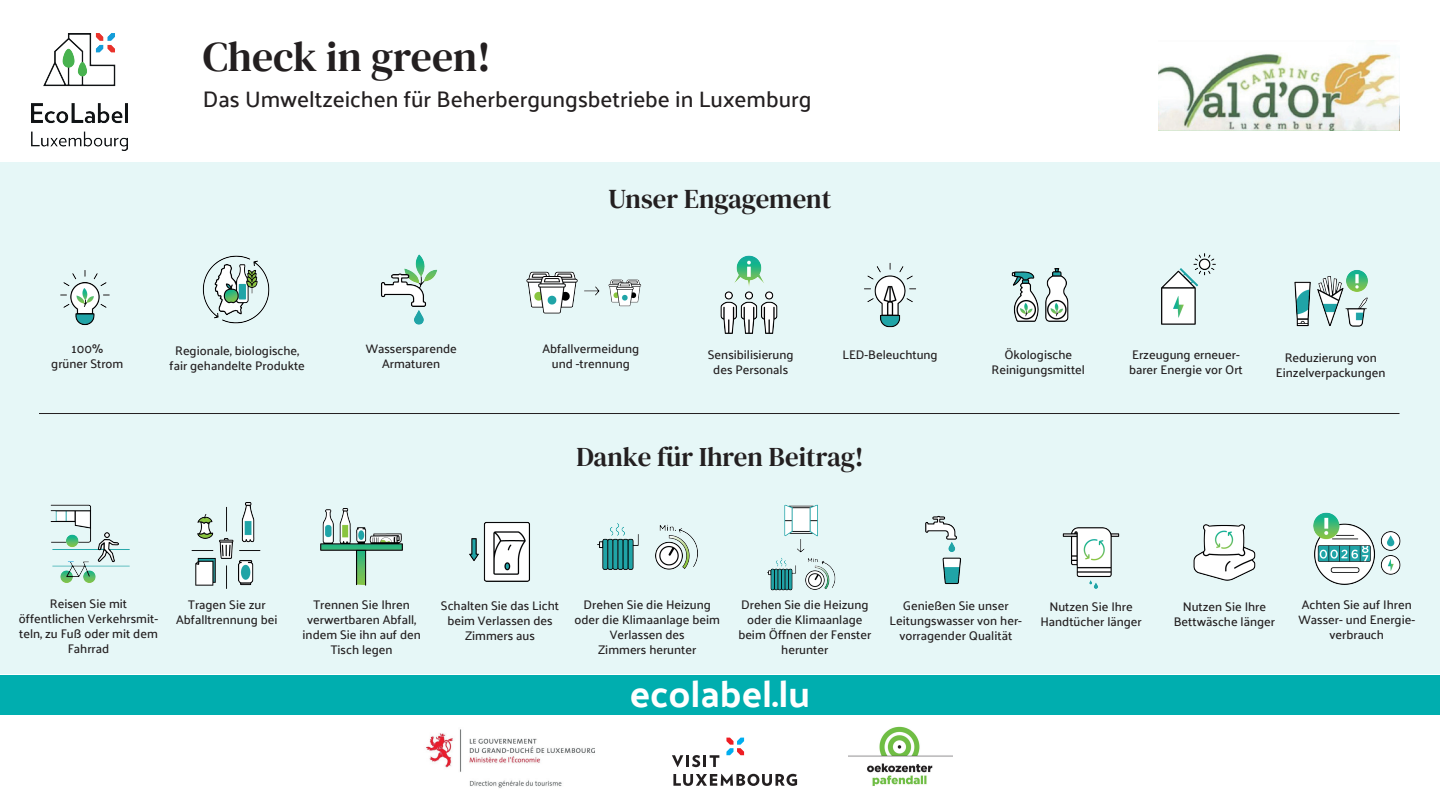
<style>
.page{position:relative;width:1440px;height:810px;background:#fff}
.page>*{position:absolute;margin:0;border:0;box-sizing:border-box;transform-origin:0 0}
.t1{font:42px "DM Serif Text";color:#231f20}
.t2{font:700 37.5px "Palanquin";color:#fff}
.t3{font:27px "DM Serif Text";color:#231f20}
.t4{font:500 22.5px "Palanquin";color:#231f20}
.t5{font:500 12.45px/15px "Palanquin";color:#231f20;text-align:center}
</style>
<div class="page">
<div style="left:0;top:162px;width:1440px;height:512px;background:#e6f7f7"></div>
<img style="left:31px;top:34px;width:97px;height:116px">
<div style="left:0;top:675px;width:1440px;height:39px;background:#00aeaf"></div>
<svg style="left:673px;top:774px;width:124px;height:12px"></svg>
<svg style="left:672px;top:755px;width:47px;height:12px"></svg>
<svg style="left:726px;top:738px;width:18px;height:17px"></svg>
<img style="left:426px;top:729px;width:169px;height:59px">
<img style="left:848px;top:726px;width:104px;height:60px">
<img style="left:202px;top:255px;width:68px;height:69px">
<img style="left:381px;top:254px;width:56px;height:71px">
<img style="left:526px;top:271px;width:116px;height:43px">
<img style="left:720px;top:255px;width:58px;height:79px">
<img style="left:864px;top:263px;width:52px;height:65px">
<img style="left:1011px;top:268px;width:58px;height:54px">
<img style="left:1294px;top:270px;width:74px;height:57px">
<img style="left:50px;top:504px;width:80px;height:79px">
<img style="left:320px;top:508px;width:83px;height:78px">
<img style="left:469px;top:521px;width:61px;height:61px">
<img style="left:925px;top:515px;width:37px;height:70px">
<img style="left:1062px;top:527px;width:58px;height:62px">
<img style="left:1193px;top:524px;width:63px;height:57px">
<img style="left:1313px;top:512px;width:88px;height:73px">
<hr style="left:39px;top:413px;width:1361px;height:1px;background:#231f20">
<img style="left:1158px;top:40px;width:242px;height:91px">
<img style="left:191px;top:502px;width:70px;height:87px">
<img style="left:597px;top:523px;width:101px;height:47px">
<img style="left:767px;top:504px;width:69px;height:87px">
<img style="left:60px;top:270px;width:50px;height:56px">
<img style="left:1161px;top:253px;width:55px;height:72px">
<h1 class="t1" style="left:203px;top:32px;width:290px">Check in green!</h1>
<h3 class="t4" style="left:203px;top:86px;width:610px">Das Umweltzeichen für Beherbergungsbetriebe in Luxemburg</h3>
<h3 class="t3" style="left:609px;top:183px;width:224px">Unser Engagement</h3>
<p class="t5" style="left:51px;top:341px;width:74px">100%<br>grüner Strom</p>
<p class="t5" style="left:1129px;top:347px;width:115px;text-align:left">Erzeugung erneuer&shy;barer Energie vor Ort</p>
<p class="t5" style="left:170px;top:343px;width:137px;line-height:15.4px">Regionale, biologische, fair gehandelte Produkte</p>
<p class="t5" style="left:366px;top:341px;width:93px">Wassersparende<br>Armaturen</p>
<p class="t5" style="left:542px;top:341px;width:98px">Abfallvermeidung und -trennung</p>
<p class="t5" style="left:708px;top:347px;width:87px;line-height:15.4px">Sensibilisierung des Personals</p>
<p class="t5" style="left:842px;top:347px;width:97px">LED-Beleuchtung</p>
<p class="t5" style="left:992px;top:347px;width:95px">Ökologische<br>Reinigungsmittel</p>
<p class="t5" style="left:1276px;top:350px;width:111px">Reduzierung von<br>Einzelverpackungen</p>
<h3 class="t3" style="left:576px;top:441px;width:289px">Danke für Ihren Beitrag!</h3>
<p class="t5" style="left:19px;top:596px;width:141px">Reisen Sie mit öffentlichen Verkehrsmit&shy;teln, zu Fuß oder mit dem<br>Fahrrad</p>
<p class="t5" style="left:738px;top:597px;width:135px">Drehen Sie die Heizung oder die Klimaanlage beim Öffnen der Fenster herunter</p>
<p class="t5" style="left:176px;top:597px;width:103px">Tragen Sie zur<br>Abfalltrennung bei</p>
<p class="t5" style="left:890px;top:598px;width:134px">Genießen Sie unser<br>Leitungswasser von her&shy;vorragender Qualität</p>
<p class="t5" style="left:574px;top:597px;width:147px">Drehen Sie die Heizung oder die Klimaanlage beim<br>Verlassen des<br>Zimmers herunter</p>
<p class="t5" style="left:1299px;top:597px;width:118px">Achten Sie auf Ihren<br>Wasser- und Energie&shy;verbrauch</p>
<p class="t5" style="left:303px;top:598px;width:120px">Trennen Sie Ihren verwertbaren Abfall, indem Sie ihn auf den<br>Tisch legen</p>
<p class="t5" style="left:1040px;top:599px;width:103px">Nutzen Sie Ihre<br>Handtücher länger</p>
<p class="t5" style="left:441px;top:598px;width:120px">Schalten Sie das Licht beim Verlassen des<br>Zimmers aus</p>
<p class="t5" style="left:1174px;top:599px;width:103px">Nutzen Sie Ihre<br>Bettwäsche länger</p>
<h2 class="t2" style="left:630px;top:673px;width:182px">ecolabel.lu</h2>
</div>
